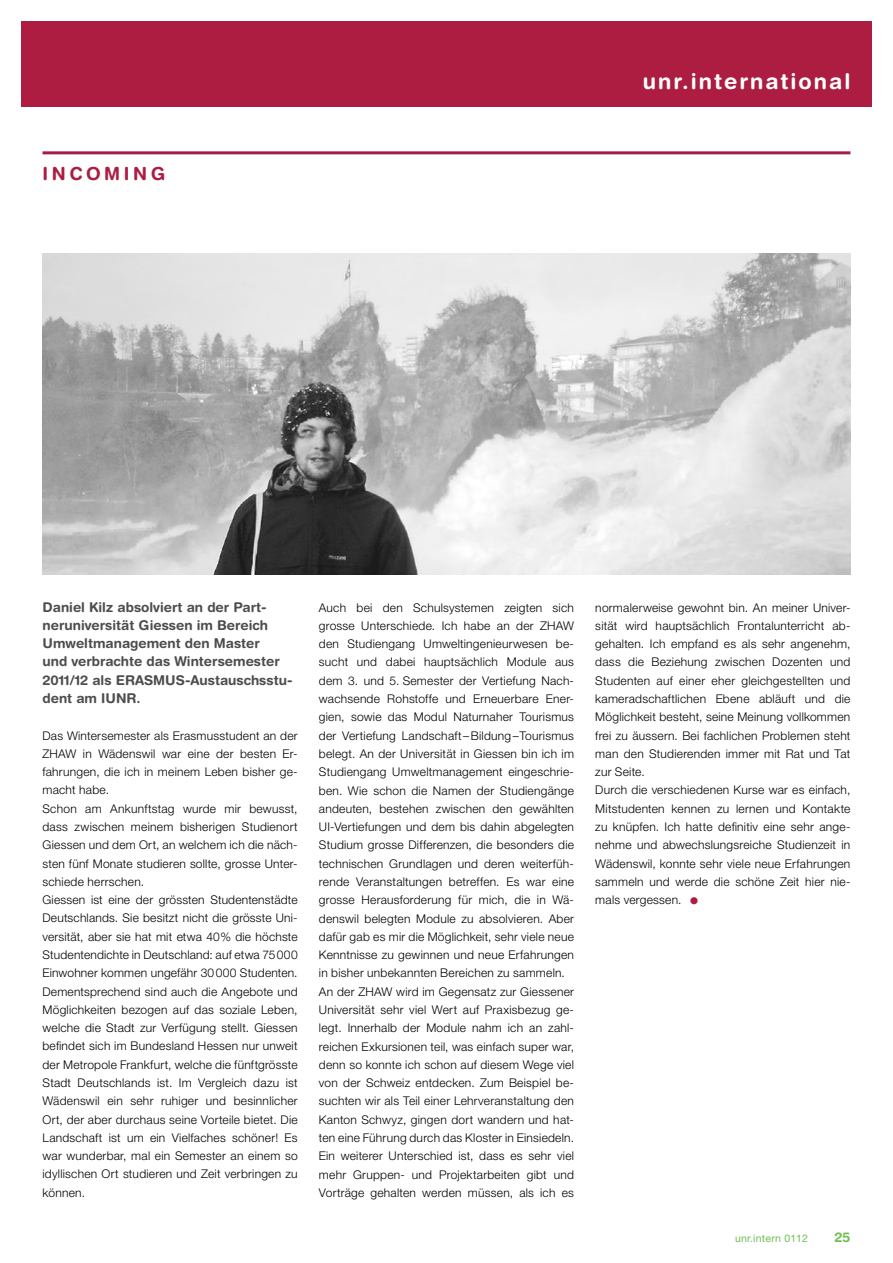
<style>
.page{position:relative;width:893px;height:1263px;background:#fff}
.page>*{position:absolute;margin:0;border:0;box-sizing:border-box;transform-origin:0 0}
.t1{font:700 43.5px "Helvetica Rounded LT Std";color:#ac1d41}
.t2{font:700 21.75px "Helvetica Rounded LT Std";letter-spacing:.09em;color:#fff}
.t3{font:700 18px "Helvetica Rounded LT Std";letter-spacing:.2em;color:#ac1d41}
.t4{font:700 13.5px/18.3px "Helvetica Rounded LT Std";color:#4d4d4f}
.t5{font:700 13.5px "Helvetica Rounded LT Std";color:#70bf54}
.t6{font:300 12px/18.3px "Helvetica Neue LT Pro";letter-spacing:.02em;color:#000}
.t7{font:10.5px "Helvetica Neue LT Pro";letter-spacing:.025em;color:#70bf54}
</style>
<div class="page">
<div style="left:21px;top:21px;width:851px;height:85px;background:#ac1d41"></div>
<hr style="left:43px;top:151px;width:807px;height:3px;background:#a71c49">
<img style="left:43px;top:254px;width:807px;height:321px">
<h3 class="t3" style="left:43px;top:163px;width:124px">INCOMING</h3>
<h2 class="t2" style="left:643px;top:68px;width:209px">unr.international</h2>
<p class="t4" style="left:43px;top:597px;width:251px">Daniel Kilz absolviert an der Part&shy;neruniversität Giessen im Bereich<br>Umweltmanagement den Master<br>und verbrachte das Wintersemester<br>2011/12 als ERASMUS-Austauschsstu&shy;dent am IUNR.</p>
<p class="t6" style="left:43px;top:726px;width:257px">Das Wintersemester als Erasmusstudent an der ZHAW in Wädenswil war eine der besten Er&shy;fahrungen, die ich in meinem Leben bisher ge&shy;macht habe.<br>Schon am Ankunftstag wurde mir bewusst, dass zwischen meinem bisherigen Studienort Giessen und dem Ort, an welchem ich die näch&shy;sten fünf Monate studieren sollte, grosse Unter&shy;schiede herrschen.<br>Giessen ist eine der grössten Studentenstädte Deutschlands. Sie besitzt nicht die grösste Uni&shy;versität, aber sie hat mit etwa 40% die höchste Studentendichte in Deutschland: auf etwa 75000<br>Einwohner kommen ungefähr 30000 Studenten.<br>Dementsprechend sind auch die Angebote und Möglichkeiten bezogen auf das soziale Leben, welche die Stadt zur Verfügung stellt. Giessen befindet sich im Bundesland Hessen nur unweit der Metropole Frankfurt, welche die fünftgrösste Stadt Deutschlands ist. Im Vergleich dazu ist Wädenswil ein sehr ruhiger und besinnlicher Ort, der aber durchaus seine Vorteile bietet. Die Landschaft ist um ein Vielfaches schöner! Es war wunderbar, mal ein Semester an einem so idyllischen Ort studieren und Zeit verbringen zu können.</p>
<p class="t6" style="left:319px;top:598px;width:257px">Auch bei den Schulsystemen zeigten sich grosse Unterschiede. Ich habe an der ZHAW den Studiengang Umweltingenieurwesen be&shy;sucht und dabei hauptsächlich Module aus dem 3. und 5. Semester der Vertiefung Nach&shy;wachsende Rohstoffe und Erneuerbare Ener&shy;gien, sowie das Modul Naturnaher Tourismus der Vertiefung Landschaft –Bildung–Tourismus belegt. An der Universität in Giessen bin ich im Studiengang Umweltmanagement eingeschrie&shy;ben. Wie schon die Namen der Studiengänge andeuten, bestehen zwischen den gewählten UI-Vertiefungen und dem bis dahin abgelegten Studium grosse Differenzen, die besonders die technischen Grundlagen und deren weiterfüh&shy;rende Veranstaltungen betreffen. Es war eine grosse Herausforderung für mich, die in Wä&shy;denswil belegten Module zu absolvieren. Aber dafür gab es mir die Möglichkeit, sehr viele neue Kenntnisse zu gewinnen und neue Erfahrungen in bisher unbekannten Bereichen zu sammeln.<br>An der ZHAW wird im Gegensatz zur Giessener Universität sehr viel Wert auf Praxisbezug ge&shy;legt. Innerhalb der Module nahm ich an zahl&shy;reichen Exkursionen teil, was einfach super war, denn so konnte ich schon auf diesem Wege viel von der Schweiz entdecken. Zum Beispiel be&shy;suchten wir als Teil einer Lehrveranstaltung den Kanton Schwyz, gingen dort wandern und hat&shy;ten eine Führung durch das Kloster in Einsiedeln.<br>Ein weiterer Unterschied ist, dass es sehr viel mehr Gruppen- und Projektarbeiten gibt und Vorträge gehalten werden müssen, als ich es</p>
<p class="t6" style="left:595px;top:598px;width:257px">normalerweise gewohnt bin. An meiner Univer&shy;sität wird hauptsächlich Frontalunterricht ab&shy;gehalten. Ich empfand es als sehr angenehm, dass die Beziehung zwischen Dozenten und Studenten auf einer eher gleichgestellten und kameradschaftlichen Ebene abläuft und die Möglichkeit besteht, seine Meinung vollkommen frei zu äussern. Bei fachlichen Problemen steht man den Studierenden immer mit Rat und Tat zur Seite.<br>Durch die verschiedenen Kurse war es einfach, Mitstudenten kennen zu lernen und Kontakte zu knüpfen. Ich hatte definitiv eine sehr ange&shy;nehme und abwechslungsreiche Studienzeit in Wädenswil, konnte sehr viele neue Erfahrungen sammeln und werde die schöne Zeit hier nie&shy;mals vergessen.</p>
<h1 class="t1" style="left:688px;top:862px;width:15px">.</h1>
<p class="t7" style="left:735px;top:1231px;width:74px">unr.intern 0112</p>
<p class="t5" style="left:834px;top:1229px;width:18px">25</p>
</div>
